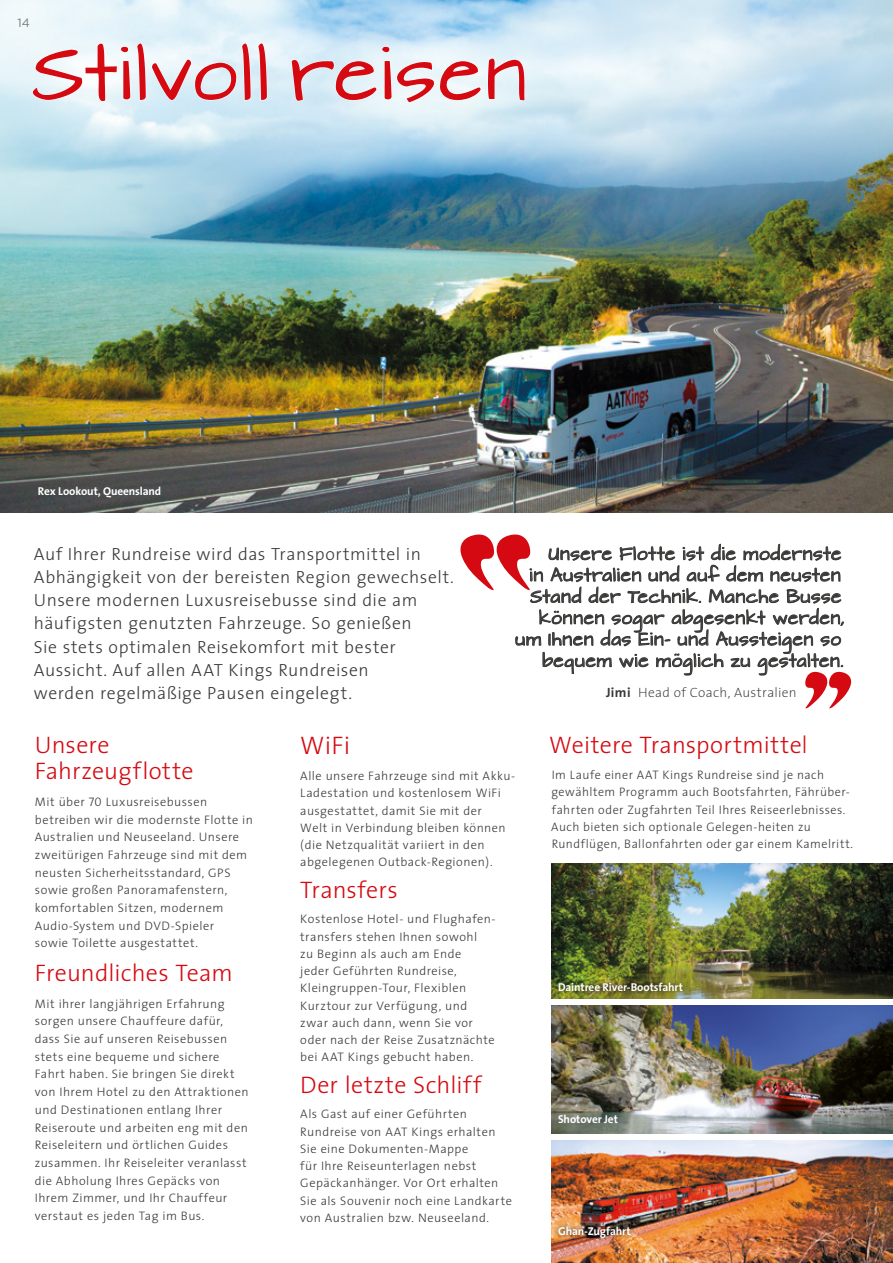
<style>
.page{position:relative;width:893px;height:1263px;background:#fff}
.page>*{position:absolute;margin:0;border:0;box-sizing:border-box;transform-origin:0 0}
.t1{font:67.65px "Architects Daughter";letter-spacing:.02em;color:#d50911}
.t2{font:300 25.5px "The Sans";color:#d50911}
.t3{font:300 24px/25.5px "The Sans";letter-spacing:.01em;color:#d50911}
.t4{font:300 17.7px/23.2px "The Sans";letter-spacing:.03em;color:#3a3938}
.t5{font:15.75px/21.3px "Architects Daughter";letter-spacing:.05em;color:#3a3938;text-align:right;scale:.96 1}
.t6{font:200 13.5px "The Sans";letter-spacing:.025em;color:#3a3938}
.t7{font:300 12.3px/17.2px "The Sans";letter-spacing:.035em;color:#3a3938}
.t8{font:12px "Gotham";color:#7c7b7b}
.t9{font:700 11.4px "The Sans";letter-spacing:-.01em;color:#fff}
.s1{font-weight:700}
.s2{font-family:"The Sans Light Caps";font-weight:400}
</style>
<div class="page">
<img style="left:0;top:0;width:893px;height:513px">
<img style="left:551px;top:864px;width:342px;height:135px">
<img style="left:551px;top:1005px;width:342px;height:129px">
<img style="left:551px;top:1140px;width:342px;height:123px">
<svg style="left:32px;top:43px;width:99px;height:59px"></svg>
<svg style="left:137px;top:43px;width:114px;height:58px"></svg>
<svg style="left:258px;top:43px;width:9px;height:57px"></svg>
<svg style="left:291px;top:46px;width:190px;height:57px"></svg>
<svg style="left:487px;top:58px;width:38px;height:43px"></svg>
<div style="left:553px;top:1221px;width:83px;height:22px;background:#000;opacity:.75"></div>
<div style="left:553px;top:977px;width:135px;height:19px;background:#000;opacity:.75"></div>
<svg style="left:460px;top:534px;width:391px;height:174px"></svg>
<p class="t8" style="left:17px;top:16px;width:14px">14</p>
<h1 class="t1" style="left:32px;top:37px;width:497px">Stilvoll reisen</h1>
<p class="t9" style="left:38px;top:482px;width:125px">Rex Lookout, Queensland</p>
<p class="t4" style="left:34px;top:541px;width:421px">Auf Ihrer Rundreise wird das Transportmittel in Abhängigkeit von der bereisten Region gewechselt.<br>Unsere modernen Luxusreisebusse sind die am häufigsten genutzten Fahrzeuge. So genießen<br>Sie stets optimalen Reisekomfort mit bester Aussicht. Auf allen AAT Kings Rundreisen<br>werden regelmäßige Pausen eingelegt.</p>
<p class="t5" style="left:515px;top:544px;width:344px">Unsere Flotte ist die modernste<br>in Australien und auf dem neusten<br>Stand der Technik. Manche Busse können sogar abgesenkt werden, um Ihnen das Ein- und Aussteigen so bequem wie möglich zu gestalten.</p>
<p class="t6" style="left:606px;top:681px;width:192px"><span class="s1">Jimi</span> Head of Coach, Australien</p>
<h3 class="t3" style="left:35px;top:732px;width:160px">Unsere<br>Fahrzeugflotte</h3>
<p class="t7" style="left:35px;top:792px;width:220px;line-height:17.7px">Mit über <span class="s2">70</span> Luxusreisebussen betreiben wir die modernste Flotte in Australien und Neuseeland. Unsere zweitürigen Fahrzeuge sind mit dem neusten Sicherheitsstandard, GPS sowie großen Panoramafenstern, komfortablen Sitzen, modernem Audio-System und DVD-Spieler<br>sowie Toilette ausgestattet.</p>
<h3 class="t3" style="left:35px;top:959px;width:199px">Freundliches Team</h3>
<p class="t7" style="left:35px;top:994px;width:215px;line-height:17.7px">Mit ihrer langjährigen Erfahrung sorgen unsere Chauffeure dafür, dass Sie auf unseren Reisebussen stets eine bequeme und sichere Fahrt haben. Sie bringen Sie direkt von Ihrem Hotel zu den Attraktionen und Destinationen entlang Ihrer Reiseroute und arbeiten eng mit den Reiseleitern und örtlichen Guides zusammen. Ihr Reiseleiter veranlasst die Abholung Ihres Gepäcks von Ihrem Zimmer, und Ihr Chauffeur verstaut es jeden Tag im Bus.</p>
<h2 class="t2" style="left:300px;top:725px;width:52px">WiFi</h2>
<p class="t7" style="left:300px;top:767px;width:216px">Alle unsere Fahrzeuge sind mit Akku-Ladestation und kostenlosem WiFi ausgestattet, damit Sie mit der<br>Welt in Verbindung bleiben können (die Netzqualität variiert in den abgelegenen Outback-Regionen).</p>
<h3 class="t3" style="left:300px;top:877px;width:99px">Transfers</h3>
<p class="t7" style="left:300px;top:910px;width:197px">Kostenlose Hotel- und Flughafen&shy;transfers stehen Ihnen sowohl<br>zu Beginn als auch am Ende<br>jeder Geführten Rundreise,<br>Kleingruppen-Tour, Flexiblen<br>Kurztour zur Verfügung, und zwar auch dann, wenn Sie vor oder nach der Reise Zusatznächte bei AAT Kings gebucht haben.</p>
<h3 class="t3" style="left:300px;top:1072px;width:183px">Der letzte Schliff</h3>
<p class="t7" style="left:300px;top:1105px;width:213px">Als Gast auf einer Geführten<br>Rundreise von AAT Kings erhalten<br>Sie eine Dokumenten-Mappe<br>für Ihre Reiseunterlagen nebst<br>Gepäckanhänger. Vor Ort erhalten<br>Sie als Souvenir noch eine Landkarte von Australien bzw. Neuseeland.</p>
<h3 class="t3" style="left:549px;top:732px;width:260px">Weitere Transportmittel</h3>
<p class="t7" style="left:551px;top:766px;width:303px">Im Laufe einer AAT Kings Rundreise sind je nach gewähltem Programm auch Bootsfahrten, Fährüber&shy;fahrten oder Zugfahrten Teil Ihres Reiseerlebnisses.<br>Auch bieten sich optionale Gelegen-heiten zu Rundflügen, Ballonfahrten oder gar einem Kamelritt.</p>
<p class="t9" style="left:558px;top:977px;width:126px">Daintree River-Bootsfahrt</p>
<p class="t9" style="left:558px;top:1110px;width:61px">Shotover Jet</p>
<p class="t9" style="left:558px;top:1221px;width:74px">Ghan-Zugfahrt</p>
</div>
